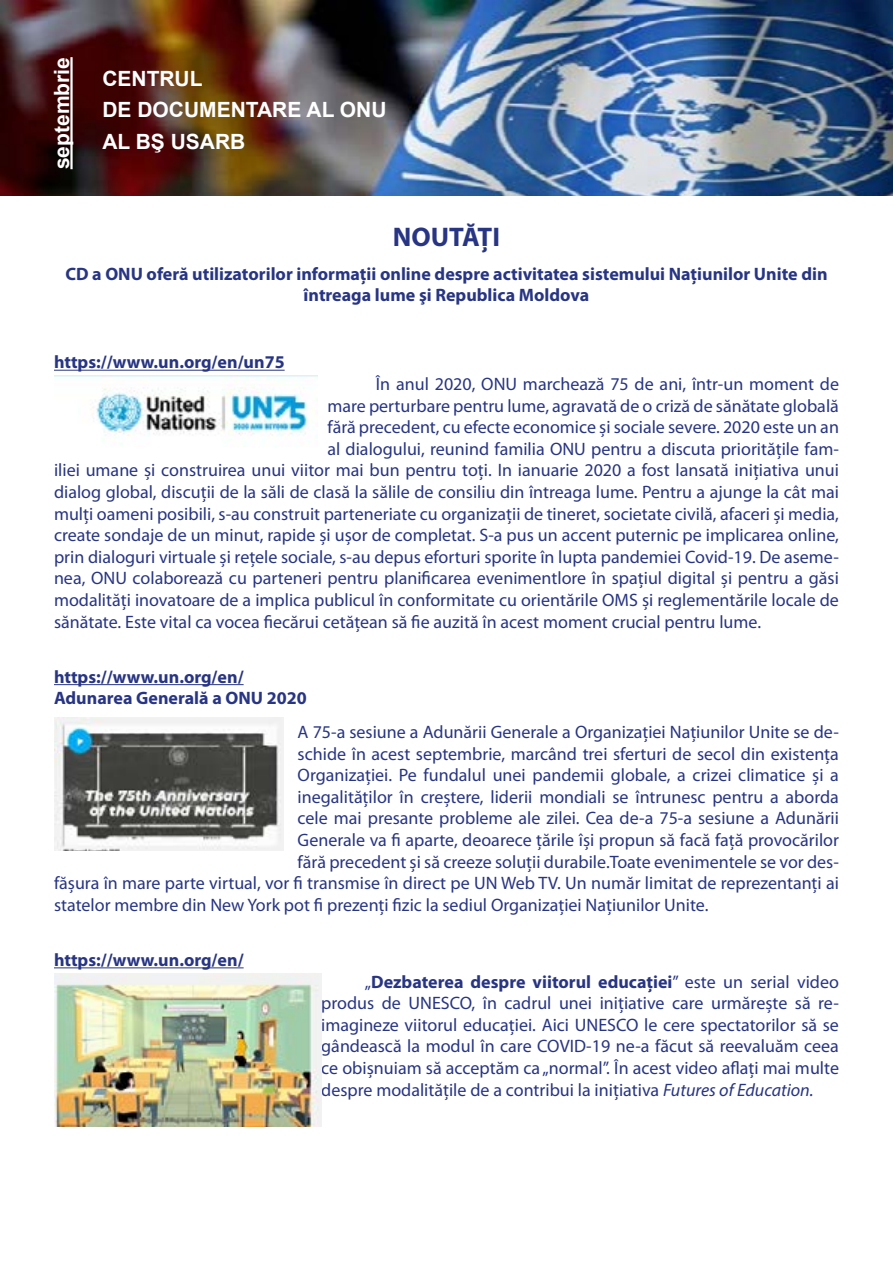
<style>
.page{position:relative;width:893px;height:1263px;background:#fff}
.page>*{position:absolute;margin:0;border:0;box-sizing:border-box;transform-origin:0 0}
.t1{font:700 27px "Myriad Pro";color:#283583}
.t2{font:700 21px "Arial";color:#fff}
.t3{font:18px/21.6px "Myriad Pro";color:#283583;text-align:justify}
.t4{font:700 18px/21.6px "Myriad Pro";color:#283583;text-align:center}
.s1{font-weight:700}
.s2{font-style:italic}
</style>
<div class="page">
<img style="left:0;top:0;width:893px;height:195px">
<hr style="left:54px;top:370px;width:231px;height:1px;background:#283583">
<hr style="left:54px;top:684px;width:190px;height:1px;background:#283583">
<hr style="left:54px;top:967px;width:190px;height:1px;background:#283583">
<hr style="left:70px;top:57px;width:3px;height:112px;background:#fff">
<img style="left:54px;top:376px;width:264px;height:69px">
<img style="left:54px;top:717px;width:230px;height:133px">
<img style="left:54px;top:974px;width:267px;height:153px">
<p class="t2" style="left:47px;top:169px;width:114px;rotate:-90deg">septembrie</p>
<p class="t2" style="left:102px;top:63px;width:102px">CENTRUL</p>
<p class="t2" style="left:102px;top:95px;width:286px">DE DOCUMENTARE AL ONU</p>
<p class="t2" style="left:102px;top:126px;width:145px">AL BŞ USARB</p>
<p class="t1" style="left:393px;top:219px;width:109px">NOUTĂŢI</p>
<p class="t4" style="left:65px;top:262px;width:764px">CD a ONU oferă utilizatorilor informații online despre activitatea sistemului Națiunilor Unite din întreaga lume şi Republica Moldova</p>
<p class="t4" style="left:54px;top:351px;width:232px">https://www.un.org/en/un75</p>
<p class="t3" style="left:376px;top:373px;width:465px">În anul 2020, ONU marchează 75 de ani, într-un moment de</p>
<p class="t3" style="left:327px;top:394px;width:513px">mare perturbare pentru lume, agravată de o criză de sănătate globală</p>
<p class="t3" style="left:327px;top:416px;width:513px">fără precedent, cu efecte economice și sociale severe. 2020 este un an</p>
<p class="t3" style="left:327px;top:438px;width:513px">al dialogului, reunind familia ONU pentru a discuta prioritățile fam-</p>
<p class="t3" style="left:54px;top:459px;width:786px">iliei umane și construirea unui viitor mai bun pentru toți. In ianuarie 2020 a fost lansată inițiativa unui</p>
<p class="t3" style="left:54px;top:481px;width:786px">dialog global, discuții de la săli de clasă la sălile de consiliu din întreaga lume. Pentru a ajunge la cât mai</p>
<p class="t3" style="left:54px;top:502px;width:786px">mulți oameni posibili, s-au construit parteneriate cu organizații de tineret, societate civilă, afaceri și media,</p>
<p class="t3" style="left:54px;top:524px;width:786px">create sondaje de un minut, rapide și ușor de completat. S-a pus un accent puternic pe implicarea online,</p>
<p class="t3" style="left:54px;top:546px;width:786px">prin dialoguri virtuale și rețele sociale, s-au depus eforturi sporite în lupta pandemiei Covid-19. De aseme-</p>
<p class="t3" style="left:54px;top:567px;width:786px">nea, ONU colaborează cu parteneri pentru planificarea evenimentlore în spațiul digital și pentru a găsi</p>
<p class="t3" style="left:54px;top:589px;width:786px">modalități inovatoare de a implica publicul în conformitate cu orientările OMS și reglementările locale de</p>
<p class="t3" style="left:54px;top:610px;width:709px">sănătate. Este vital ca vocea fiecărui cetăţean să fie auzită în acest moment crucial pentru lume.</p>
<p class="t4" style="left:54px;top:665px;width:191px">https://www.un.org/en/</p>
<p class="t4" style="left:54px;top:687px;width:254px">Adunarea Generală a ONU 2020</p>
<p class="t3" style="left:298px;top:721px;width:543px">A 75-a sesiune a Adunării Generale a Organizației Națiunilor Unite se de-</p>
<p class="t3" style="left:298px;top:742px;width:543px">schide în acest septembrie, marcând trei sferturi de secol din existența</p>
<p class="t3" style="left:298px;top:764px;width:543px">Organizației. Pe fundalul unei pandemii globale, a crizei climatice și a</p>
<p class="t3" style="left:298px;top:786px;width:543px">inegalităților în creștere, liderii mondiali se întrunesc pentru a aborda</p>
<p class="t3" style="left:298px;top:807px;width:543px">cele mai presante probleme ale zilei. Cea de-a 75-a sesiune a Adunării</p>
<p class="t3" style="left:298px;top:829px;width:543px">Generale va fi aparte, deoarece țările își propun să facă față provocărilor</p>
<p class="t3" style="left:298px;top:850px;width:543px">fără precedent și să creeze soluții durabile.Toate evenimentele se vor des-</p>
<p class="t3" style="left:54px;top:872px;width:786px">fășura în mare parte virtual, vor fi transmise în direct pe UN Web TV. Un număr limitat de reprezentanți ai</p>
<p class="t3" style="left:54px;top:894px;width:656px">statelor membre din New York pot fi prezenți fizic la sediul Organizației Națiunilor Unite.</p>
<p class="t4" style="left:54px;top:949px;width:191px">https://www.un.org/en/</p>
<p class="t3" style="left:321px;top:970px;width:519px;text-indent:44px">„<span class="s1">Dezbaterea despre viitorul educației</span>” este un serial video produs de UNESCO, în cadrul unei inițiative care urmărește să re&shy;imagineze viitorul educației. Aici UNESCO le cere spectatorilor să se gândească la modul în care COVID-19 ne-a făcut să reevaluăm ceea ce obișnuiam să acceptăm ca „normal”. În acest video aflați mai multe despre modalitățile de a contribui la inițiativa <span class="s2">Futures of Education.</span></p>
</div>
